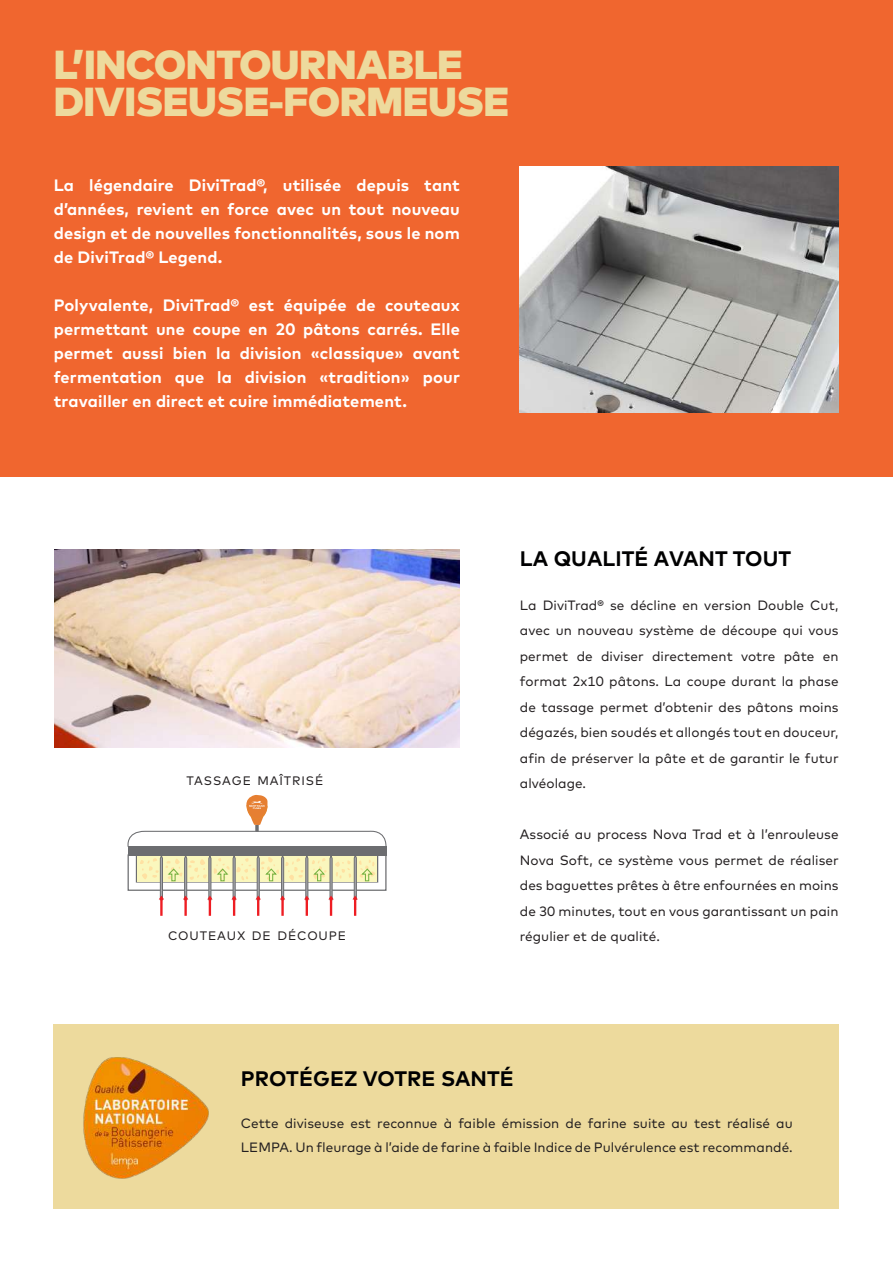
<style>
.page{position:relative;width:893px;height:1263px;background:#fff}
.page>*{position:absolute;margin:0;border:0;box-sizing:border-box;transform-origin:0 0}
.t1{font:900 40.5px/37.5px "Mark";letter-spacing:-.01em;color:#edda9d}
.t2{font:700 21px "Mark";letter-spacing:.005em;color:#000001}
.t3{font:700 16.5px/24px "Mark";letter-spacing:.01em;color:#fff;text-align:justify}
.t4{font:13.5px/25.5px "Mark";letter-spacing:.005em;color:#231f20;text-align:justify}
.t5{font:12.3px "Mark";letter-spacing:.07em;color:#231f20}
</style>
<div class="page">
<div style="left:0;top:0;width:893px;height:476px;background:#f0662f"></div>
<img style="left:520px;top:166px;width:319px;height:246px">
<div style="left:53px;top:1025px;width:786px;height:184px;background:#edda9d"></div>
<img style="left:54px;top:550px;width:406px;height:197px">
<div style="left:128px;top:846px;width:259px;height:10px;background:#6c6d70"></div>
<svg style="left:127px;top:854px;width:260px;height:62px"></svg>
<svg style="left:127px;top:794px;width:260px;height:53px"></svg>
<img style="left:83px;top:1057px;width:126px;height:122px">
<h1 class="t1" style="left:54px;top:45px;width:457px">L’INCONTOURNABLE<br>DIVISEUSE-FORMEUSE</h1>
<p class="t3" style="left:54px;top:172px;width:408px">La légendaire DiviTrad®, utilisée depuis tant d’années, revient en force avec un tout nouveau design et de nouvelles fonctionnalités, sous le nom de DiviTrad® Legend.</p>
<p class="t3" style="left:54px;top:292px;width:408px">Polyvalente, DiviTrad® est équipée de couteaux permettant une coupe en 20 pâtons carrés. Elle permet aussi bien la division «classique» avant fermentation que la division «tradition» pour travailler en direct et cuire immédiatement.</p>
<p class="t5" style="left:187px;top:773px;width:138px">TASSAGE MAÎTRISÉ</p>
<h2 class="t2" style="left:520px;top:545px;width:273px">LA QUALITÉ AVANT TOUT</h2>
<p class="t4" style="left:520px;top:592px;width:320px">La DiviTrad® se décline en version Double Cut, avec un nouveau système de découpe qui vous permet de diviser directement votre pâte en format 2x10 pâtons. La coupe durant la phase de tassage permet d’obtenir des pâtons moins dégazés, bien soudés et allongés tout en douceur, afin de préserver la pâte et de garantir le futur alvéolage.</p>
<p class="t4" style="left:520px;top:822px;width:320px">Associé au process Nova Trad et à l’enrouleuse Nova Soft, ce système vous permet de réaliser des baguettes prêtes à être enfournées en moins de 30 minutes, tout en vous garantissant un pain</p>
<p class="t5" style="left:168px;top:928px;width:180px">COUTEAUX DE DÉCOUPE</p>
<p class="t4" style="left:520px;top:924px;width:142px">régulier et de qualité.</p>
<h2 class="t2" style="left:241px;top:1065px;width:275px">PROTÉGEZ VOTRE SANTÉ</h2>
<p class="t4" style="left:241px;top:1111px;width:553px;line-height:24px">Cette diviseuse est reconnue à faible émission de farine suite au test réalisé au<br>LEMPA. Un fleurage à l’aide de farine à faible Indice de Pulvérulence est recommandé.</p>
</div>
